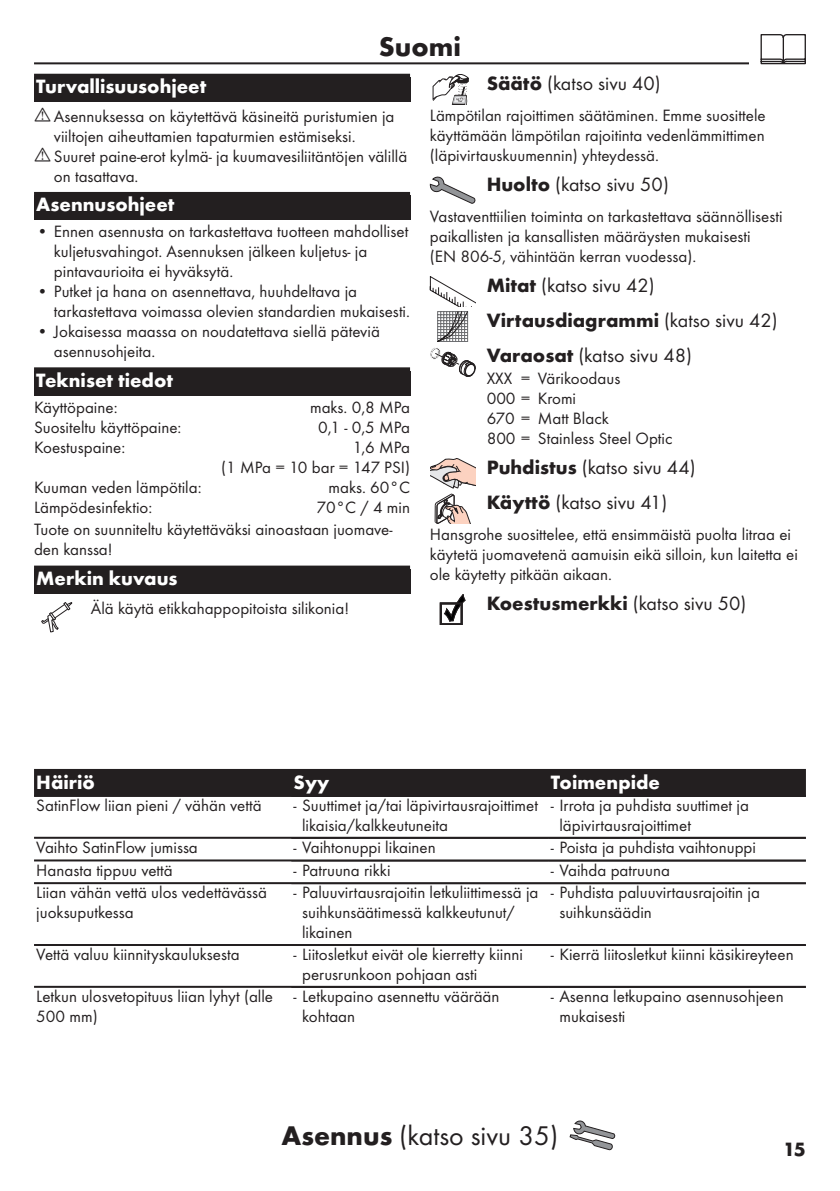
<style>
.page{position:relative;width:840px;height:1191px;background:#fff}
.page>*{position:absolute;margin:0;border:0;box-sizing:border-box;transform-origin:0 0}
.Montage_mit_Symbol_FI{font:28px "Futura TOT Boo";color:#231f20}
.Sprache_Rahmenwechsel_FI{font:700 28px "Futura TOT";color:#231f20}
.Ueberschrift_Grafik_FI{font:700 20px "Futura TOT";color:#231f20}
.Ueberschrift_Grafik__folgeText_FI{font:20px "Futura TOT Boo";color:#231f20}
.Ueberschrift_Grafik_FI-2{font:20px "Futura TOT Boo";color:#231f20}
.Ueberschrift_FI{font:700 20px "Futura TOT";color:#fff}
.Ueberschrift_o_Absatz_Grafik_FI{font:20px "Futura TOT Boo";color:#231f20}
.Tabelle_Kopf_FI{font:700 20px "Futura TOT";color:#fff}
.Ueberschrift___FI{font:700 20px "Futura TOT";color:#fff}
.Normaltext_nach_Grafik_FI{font:17px/20px "Futura TOT Boo";color:#231f20}
.Tabelle_Spalte_FI{font:17px/20px "Futura TOT Boo";color:#231f20}
.Techn__Daten_FI{font:17px/20px "Futura TOT Boo";color:#231f20;text-align:right}
.Farbe_FI{font:17px/20px "Futura TOT Boo";color:#231f20}
.Normaltext_FI{font:17px/20px "Futura TOT Boo";color:#231f20}
.Normaltext_Grafik_FI{font:17px "Futura TOT Boo";color:#231f20}
.s1{font-family:"Futura TOT";font-weight:700}
.s2{font-family:"Futura TOT Boo";font-weight:400}
</style>
<div class="page">
<hr style="left:34px;top:62px;width:771px;height:2px;background:#231f20">
<div style="left:748px;top:34px;width:68px;height:34px;background:#fff"></div>
<svg style="left:760px;top:34px;width:45px;height:30px"></svg>
<svg style="left:569px;top:1120px;width:45px;height:30px"></svg>
<div style="left:34px;top:74px;width:376px;height:28px;background:#231f20"></div>
<div style="left:34px;top:192px;width:376px;height:28px;background:#231f20"></div>
<div style="left:34px;top:367px;width:376px;height:28px;background:#231f20"></div>
<div style="left:34px;top:569px;width:376px;height:25px;background:#231f20"></div>
<div style="left:34px;top:565px;width:376px;height:28px;background:#231f20"></div>
<svg style="left:41px;top:602px;width:32px;height:30px"></svg>
<svg style="left:432px;top:74px;width:36px;height:31px"></svg>
<svg style="left:429px;top:176px;width:46px;height:28px"></svg>
<svg style="left:429px;top:276px;width:46px;height:101px"></svg>
<svg style="left:430px;top:458px;width:45px;height:30px"></svg>
<svg style="left:434px;top:494px;width:36px;height:30px"></svg>
<svg style="left:440px;top:594px;width:25px;height:31px"></svg>
<div style="left:34px;top:769px;width:771px;height:26px;background:#231f20"></div>
<hr style="left:34px;top:795px;width:771px;height:2px;background:#231f20">
<hr style="left:34px;top:836px;width:771px;height:2px;background:#231f20">
<hr style="left:34px;top:859px;width:771px;height:2px;background:#231f20">
<hr style="left:34px;top:882px;width:771px;height:2px;background:#231f20">
<hr style="left:34px;top:944px;width:771px;height:2px;background:#231f20">
<hr style="left:34px;top:985px;width:771px;height:2px;background:#231f20">
<p class="Sprache_Rahmenwechsel_FI" style="left:379px;top:29px;width:83px">Suomi</p>
<p class="Ueberschrift___FI" style="left:36px;top:74px;width:171px">Turvallisuusohjeet</p>
<p class="Normaltext_nach_Grafik_FI" style="left:54px;top:106px;width:342px">Asennuksessa on käytettävä käsineitä puristumien ja viiltojen aiheuttamien tapaturmien estämiseksi.</p>
<p class="Normaltext_nach_Grafik_FI" style="left:54px;top:146px;width:355px">Suuret paine-erot kylmä- ja kuumavesiliitäntöjen välillä on tasattava.</p>
<p class="Ueberschrift_FI" style="left:36px;top:192px;width:139px">Asennusohjeet</p>
<p class="Normaltext_nach_Grafik_FI" style="left:54px;top:221px;width:356px;text-indent:-17px">• Ennen asennusta on tarkastettava tuotteen mahdolliset kuljetusvahingot. Asennuksen jälkeen kuljetus- ja pintavaurioita ei hyväksytä.</p>
<p class="Normaltext_nach_Grafik_FI" style="left:54px;top:281px;width:357px;text-indent:-17px">• Putket ja hana on asennettava, huuhdeltava ja tarkastettava voimassa olevien standardien mukaisesti.</p>
<p class="Normaltext_nach_Grafik_FI" style="left:54px;top:321px;width:327px;text-indent:-17px">• Jokaisessa maassa on noudatettava siellä päteviä asennusohjeita.</p>
<p class="Ueberschrift_FI" style="left:36px;top:368px;width:138px">Tekniset tiedot</p>
<p class="Techn__Daten_FI" style="left:34px;top:397px;width:85px">Käyttöpaine:</p>
<p class="Techn__Daten_FI" style="left:310px;top:397px;width:101px">maks. 0,8 MPa</p>
<p class="Techn__Daten_FI" style="left:34px;top:417px;width:149px">Suositeltu käyttöpaine:</p>
<p class="Techn__Daten_FI" style="left:318px;top:417px;width:93px">0,1 - 0,5 MPa</p>
<p class="Techn__Daten_FI" style="left:34px;top:437px;width:93px">Koestuspaine:</p>
<p class="Techn__Daten_FI" style="left:221px;top:437px;width:190px">1,6 MPa<br>(1 MPa = 10 bar = 147 PSI)</p>
<p class="Techn__Daten_FI" style="left:34px;top:477px;width:169px">Kuuman veden lämpötila:</p>
<p class="Techn__Daten_FI" style="left:328px;top:477px;width:83px">maks. 60°C</p>
<p class="Techn__Daten_FI" style="left:34px;top:497px;width:120px">Lämpödesinfektio:</p>
<p class="Techn__Daten_FI" style="left:316px;top:497px;width:95px">70°C / 4 min</p>
<p class="Normaltext_FI" style="left:34px;top:519px;width:360px">Tuote on suunniteltu käytettäväksi ainoastaan juomave&shy;den kanssa!</p>
<p class="Ueberschrift_FI" style="left:36px;top:566px;width:143px">Merkin kuvaus</p>
<p class="Normaltext_Grafik_FI" style="left:91px;top:598px;width:260px">Älä käytä etikkahappopitoista silikonia!</p>
<p class="Ueberschrift_Grafik__folgeText_FI" style="left:486px;top:71px;width:175px"><span class="s1">Säätö</span> (katso sivu 40)</p>
<p class="Normaltext_nach_Grafik_FI" style="left:429px;top:105px;width:337px;text-align:justify">Lämpötilan rajoittimen säätäminen. Emme suosittele käyttämään lämpötilan rajoitinta vedenlämmittimen (läpivirtauskuumennin) yhteydessä.</p>
<p class="Ueberschrift_Grafik__folgeText_FI" style="left:486px;top:172px;width:183px"><span class="s1">Huolto</span> (katso sivu 50)</p>
<p class="Normaltext_nach_Grafik_FI" style="left:429px;top:206px;width:354px">Vastaventtiilien toiminta on tarkastettava säännöllisesti paikallisten ja kansallisten määräysten mukaisesti<br>(EN 806-5, vähintään kerran vuodessa).</p>
<p class="Ueberschrift_Grafik_FI-2" style="left:486px;top:273px;width:169px"><span class="s1">Mitat</span> (katso sivu 42)</p>
<p class="Ueberschrift_Grafik_FI" style="left:486px;top:308px;width:292px">Virtausdiagrammi <span class="s2">(katso sivu 42)</span></p>
<p class="Ueberschrift_o_Absatz_Grafik_FI" style="left:486px;top:344px;width:207px"><span class="s1">Varaosat</span> (katso sivu 48)</p>
<p class="Farbe_FI" style="left:486px;top:368px;width:187px">XXX = Värikoodaus<br>000 = Kromi<br>670 = Matt Black<br>800 = Stainless Steel Optic</p>
<p class="Ueberschrift_Grafik_FI-2" style="left:486px;top:455px;width:210px"><span class="s1">Puhdistus</span> (katso sivu 44)</p>
<p class="Ueberschrift_Grafik__folgeText_FI" style="left:486px;top:490px;width:182px"><span class="s1">Käyttö</span> (katso sivu 41)</p>
<p class="Normaltext_nach_Grafik_FI" style="left:429px;top:524px;width:369px">Hansgrohe suosittelee, että ensimmäistä puolta litraa ei käytetä juomavetenä aamuisin eikä silloin, kun laitetta ei ole käytetty pitkään aikaan.</p>
<p class="Ueberschrift_Grafik_FI" style="left:486px;top:591px;width:261px">Koestusmerkki <span class="s2">(katso sivu 50)</span></p>
<p class="Tabelle_Kopf_FI" style="left:36px;top:770px;width:60px">Häiriö</p>
<p class="Tabelle_Kopf_FI" style="left:293px;top:770px;width:37px">Syy</p>
<p class="Tabelle_Kopf_FI" style="left:550px;top:770px;width:111px">Toimenpide</p>
<p class="Tabelle_Spalte_FI" style="left:36px;top:795px;width:227px">SatinFlow liian pieni / vähän vettä</p>
<p class="Normaltext_nach_Grafik_FI" style="left:302px;top:795px;width:237px;text-indent:-9px">- Suuttimet ja/tai läpivirtausrajoittimet likaisia/kalkkeutuneita</p>
<p class="Normaltext_nach_Grafik_FI" style="left:559px;top:795px;width:191px;text-indent:-9px">- Irrota ja puhdista suuttimet ja läpivirtausrajoittimet</p>
<p class="Tabelle_Spalte_FI" style="left:36px;top:837px;width:163px">Vaihto SatinFlow jumissa</p>
<p class="Normaltext_nach_Grafik_FI" style="left:293px;top:837px;width:143px">- Vaihtonuppi likainen</p>
<p class="Normaltext_nach_Grafik_FI" style="left:550px;top:837px;width:206px">- Poista ja puhdista vaihtonuppi</p>
<p class="Tabelle_Spalte_FI" style="left:36px;top:860px;width:138px">Hanasta tippuu vettä</p>
<p class="Normaltext_nach_Grafik_FI" style="left:293px;top:860px;width:98px">- Patruuna rikki</p>
<p class="Normaltext_nach_Grafik_FI" style="left:550px;top:860px;width:120px">- Vaihda patruuna</p>
<p class="Tabelle_Spalte_FI" style="left:36px;top:882px;width:232px">Liian vähän vettä ulos vedettävässä juoksuputkessa</p>
<p class="Normaltext_nach_Grafik_FI" style="left:302px;top:882px;width:238px;text-indent:-9px">- Paluuvirtausrajoitin letkuliittimessä ja suihkunsäätimessä kalkkeutunut/ likainen</p>
<p class="Normaltext_nach_Grafik_FI" style="left:559px;top:882px;width:202px;text-indent:-9px">- Puhdista paluuvirtausrajoitin ja suihkunsäädin</p>
<p class="Tabelle_Spalte_FI" style="left:36px;top:944px;width:205px">Vettä valuu kiinnityskauluksesta</p>
<p class="Normaltext_nach_Grafik_FI" style="left:302px;top:944px;width:222px;text-indent:-9px">- Liitosletkut eivät ole kierretty kiinni perusrunkoon pohjaan asti</p>
<p class="Normaltext_nach_Grafik_FI" style="left:550px;top:944px;width:244px">- Kierrä liitosletkut kiinni käsikireyteen</p>
<p class="Tabelle_Spalte_FI" style="left:36px;top:986px;width:238px">Letkun ulosvetopituus liian lyhyt (alle<br>500 mm)</p>
<p class="Normaltext_nach_Grafik_FI" style="left:302px;top:986px;width:199px;text-indent:-9px">- Letkupaino asennettu väärään kohtaan</p>
<p class="Normaltext_nach_Grafik_FI" style="left:559px;top:986px;width:225px;text-indent:-9px">- Asenna letkupaino asennusohjeen mukaisesti</p>
<p class="Montage_mit_Symbol_FI" style="left:281px;top:1119px;width:278px"><span class="s1">Asennus</span> (katso sivu 35)</p>
<p class="Ueberschrift_Grafik_FI" style="left:782px;top:1136px;width:24px">15</p>
</div>
